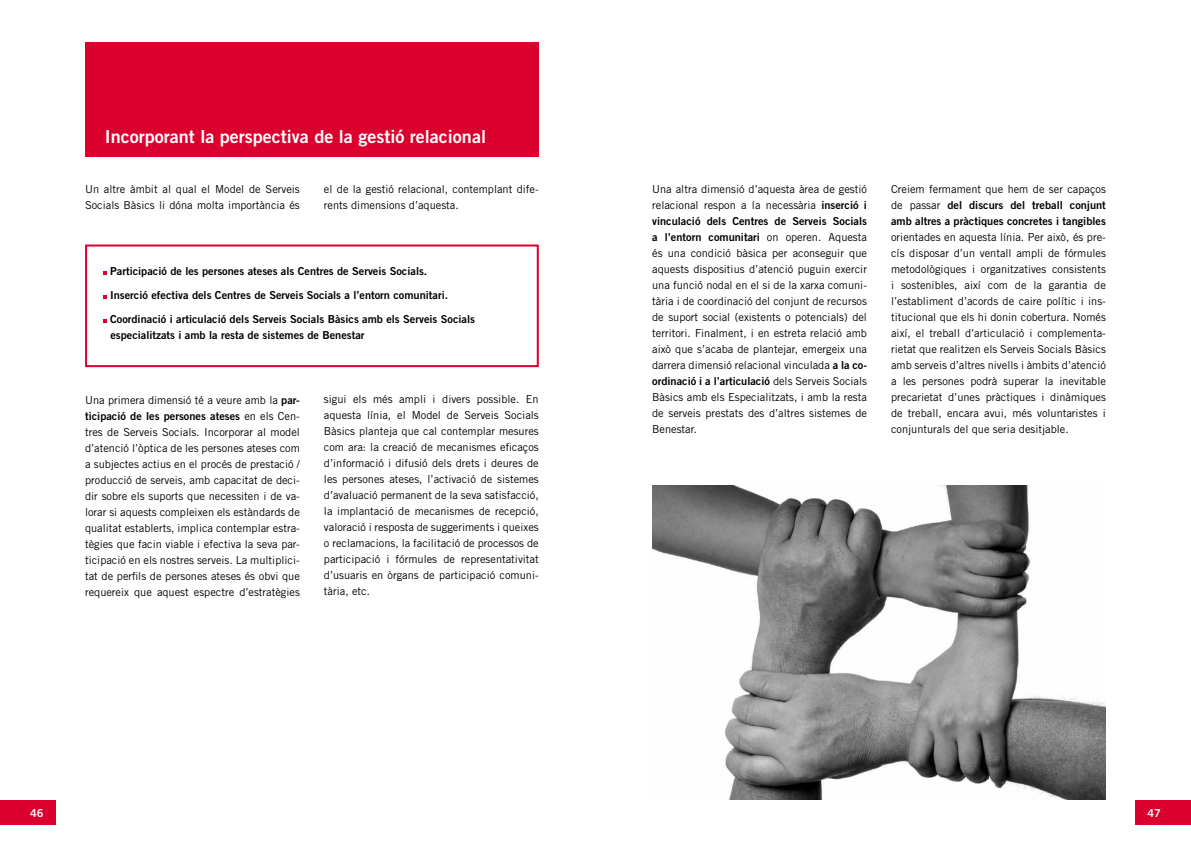
<style>
.page{position:relative;width:1191px;height:842px;background:#fff}
.page>*{position:absolute;margin:0;border:0;box-sizing:border-box;transform-origin:0 0}
.t1{font:18px "Trade Gothic Bold Two";color:#fff}
.t2{font:11px/16px "Trade Gothic";color:#000;text-align:justify}
.t3{font:11px/16px "Trade Gothic Bold Two";color:#000}
.t4{font:11px "Trade Gothic Bold Two";color:#fff}
.s1{font-family:"Trade Gothic Bold Two"}
.s2{font-family:"Trade Gothic"}
</style>
<div class="page">
<div style="left:0;top:800px;width:56px;height:25px;background:#dc002e"></div>
<div style="left:1135px;top:800px;width:56px;height:25px;background:#dc002e"></div>
<div style="left:85px;top:43px;width:454px;height:114px;background:#dc002e"></div>
<div style="left:85px;top:244px;width:454px;height:123px;background:#fff;border:2px solid #dc002e"></div>
<svg style="left:103px;top:272px;width:4px;height:3px"></svg>
<svg style="left:103px;top:296px;width:4px;height:3px"></svg>
<svg style="left:103px;top:320px;width:4px;height:3px"></svg>
<img style="left:652px;top:485px;width:454px;height:314px">
<h1 class="t1" style="left:105px;top:126px;width:382px">Incorporant la perspectiva de la gestió relacional</h1>
<p class="t2" style="left:85px;top:181px;width:216px">Un altre àmbit al qual el Model de Serveis<br>Socials Bàsics li dóna molta importància és</p>
<p class="t2" style="left:324px;top:181px;width:216px">el de la gestió relacional, contemplant dife&shy;rents dimensions d’aquesta.</p>
<p class="t3" style="left:110px;top:259px;width:366px;line-height:24px">Participació de les persones ateses als Centres de Serveis Socials.<br>Inserció efectiva dels Centres de Serveis Socials a l’entorn comunitari.<br>Coordinació i articulació dels Serveis Socials Bàsics amb els Serveis Socials</p>
<p class="t3" style="left:110px;top:327px;width:256px">especialitzats i amb la resta de sistemes de Benestar</p>
<p class="t2" style="left:85px;top:392px;width:216px">Una primera dimensió té a veure amb la <span class="s1">par-</span></p>
<p class="t3" style="left:85px;top:408px;width:216px">ticipació de les persones ateses <span class="s2">en els Cen-</span></p>
<p class="t2" style="left:85px;top:424px;width:216px">tres de Serveis Socials. Incorporar al model d’atenció l’òptica de les persones ateses com a subjectes actius en el procés de prestació / producció de serveis, amb capacitat de deci&shy;dir sobre els suports que necessiten i de va&shy;lorar si aquests compleixen els estàndards de qualitat establerts, implica contemplar estra&shy;tègies que facin viable i efectiva la seva par&shy;ticipació en els nostres serveis. La multiplici&shy;tat de perfils de persones ateses és obvi que requereix que aquest espectre d’estratègies</p>
<p class="t2" style="left:324px;top:391px;width:216px">sigui els més ampli i divers possible. En aquesta línia, el Model de Serveis Socials Bàsics planteja que cal contemplar mesures com ara: la creació de mecanismes eficaços d’informació i difusió dels drets i deures de les persones ateses, l’activació de sistemes d’avaluació permanent de la seva satisfacció, la implantació de mecanismes de recepció, valoració i resposta de suggeriments i queixes o reclamacions, la facilitació de processos de participació i fórmules de representativitat d’usuaris en òrgans de participació comuni&shy;tària, etc.</p>
<p class="t2" style="left:652px;top:181px;width:216px">Una altra dimensió d’aquesta àrea de gestió relacional respon a la necessària <span class="s1">inserció i</span></p>
<p class="t3" style="left:652px;top:213px;width:216px">vinculació dels Centres de Serveis Socials a l’entorn comunitari <span class="s2">on operen. Aquesta</span></p>
<p class="t2" style="left:652px;top:245px;width:216px">és una condició bàsica per aconseguir que aquests dispositius d’atenció puguin exercir una funció nodal en el si de la xarxa comuni&shy;tària i de coordinació del conjunt de recursos de suport social (existents o potencials) del territori. Finalment, i en estreta relació amb això que s’acaba de plantejar, emergeix una darrera dimensió relacional vinculada <span class="s1">a la co-</span></p>
<p class="t3" style="left:652px;top:373px;width:216px">ordinació i a l’articulació <span class="s2">dels Serveis Socials</span></p>
<p class="t2" style="left:652px;top:389px;width:216px">Bàsics amb els Especialitzats, i amb la resta de serveis prestats des d’altres sistemes de Benestar.</p>
<p class="t2" style="left:891px;top:181px;width:216px">Creiem fermament que hem de ser capaços</p>
<p class="t3" style="left:891px;top:197px;width:216px"><span class="s2">de passar</span> del discurs del treball conjunt amb altres a pràctiques concretes i tangibles</p>
<p class="t2" style="left:891px;top:229px;width:216px">orientades en aquesta línia. Per això, és pre&shy;cís disposar d’un ventall ampli de fórmules metodològiques i organitzatives consistents i sostenibles, així com de la garantia de l’establiment d’acords de caire polític i ins&shy;titucional que els hi donin cobertura. Només així, el treball d’articulació i complementa&shy;rietat que realitzen els Serveis Socials Bàsics amb serveis d’altres nivells i àmbits d’atenció a les persones podrà superar la inevitable precarietat d’unes pràctiques i dinàmiques de treball, encara avui, més voluntaristes i conjunturals del que seria desitjable.</p>
<p class="t4" style="left:30px;top:806px;width:15px">46</p>
<p class="t4" style="left:1147px;top:806px;width:15px">47</p>
</div>
